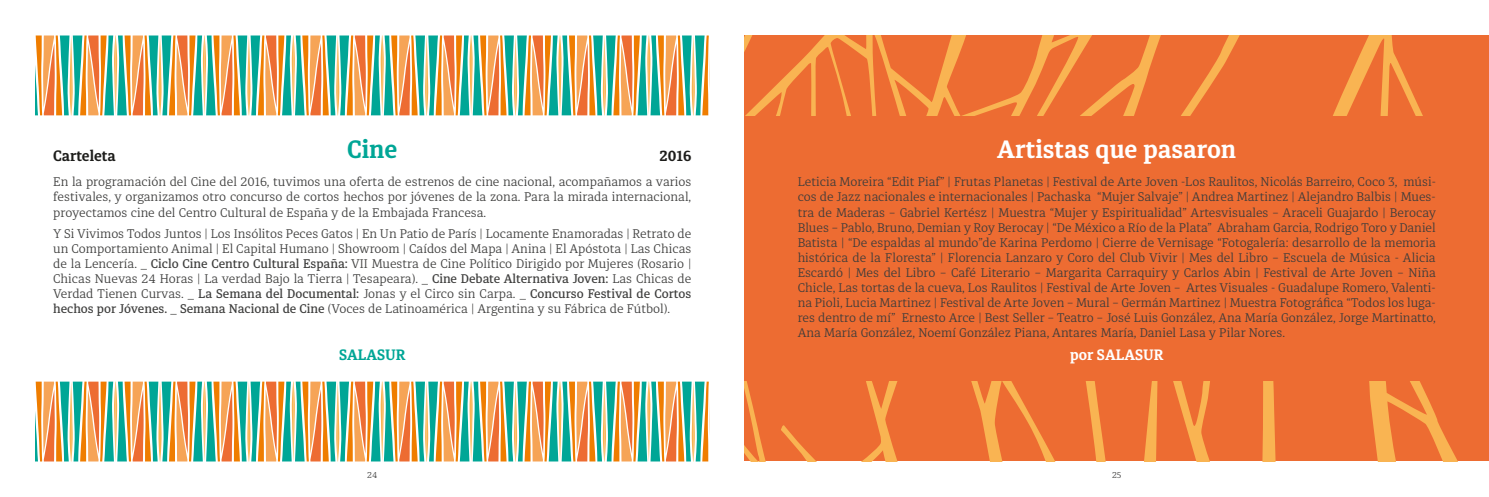
<style>
.page{position:relative;width:1489px;height:497px;background:#fff}
.page>*{position:absolute;margin:0;border:0;box-sizing:border-box;transform-origin:0 0}
.t1{font:700 25px "Diaria Pro";color:#fff}
.t2{font:700 25px "Diaria Pro";color:#00a696}
.t3{font:700 15px "Diaria Pro";color:#1d1d1b}
.t4{font:700 15px "Diaria Pro";color:#fff}
.t5{font:700 15px "Diaria Pro";color:#00a696}
.t6{font:300 12.5px/15px "Diaria Pro";color:#3c3c3b;text-align:justify}
.t7{font:300 8.75px "Diaria Pro";color:#3c3c3b}
.s1{font-weight:500}
</style>
<div class="page">
<div style="left:744px;top:35px;width:744px;height:426px;background:#ed6c32"></div>
<svg style="left:744px;top:381px;width:714px;height:80px"></svg>
<svg style="left:744px;top:35px;width:679px;height:80px"></svg>
<svg style="left:35px;top:381px;width:673px;height:80px"></svg>
<svg style="left:35px;top:35px;width:673px;height:80px"></svg>
<p class="t3" style="left:53px;top:146px;width:64px">Carteleta</p>
<h1 class="t2" style="left:347px;top:134px;width:51px">Cine</h1>
<p class="t3" style="left:659px;top:146px;width:34px">2016</p>
<p class="t6" style="left:53px;top:174px;width:639px">En la programación del Cine del 2016, tuvimos una oferta de estrenos de cine nacional, acompañamos a varios festivales, y organizamos otro concurso de cortos hechos por jóvenes de la zona. Para la mirada internacional, proyectamos cine del Centro Cultural de España y de la Embajada Francesa.</p>
<p class="t6" style="left:53px;top:226px;width:639px">Y Si Vivimos Todos Juntos | Los Insólitos Peces Gatos | En Un Patio de París | Locamente Enamoradas | Retrato de un Comportamiento Animal | El Capital Humano | Showroom | Caídos del Mapa | Anina | El Apóstota | Las Chicas de la Lencería. _ <span class="s1">Ciclo Cine Centro Cultural España:</span> VII Muestra de Cine Político Dirigido por Mujeres (Rosario | Chicas Nuevas 24 Horas | La verdad Bajo la Tierra | Tesapeara). _ <span class="s1">Cine Debate Alternativa Joven:</span> Las Chicas de Verdad Tienen Curvas. _ <span class="s1">La Semana del Documental:</span> Jonas y el Circo sin Carpa. _ <span class="s1">Concurso Festival de Cortos hechos por Jóvenes.</span> _ <span class="s1">Semana Nacional de Cine</span> (Voces de Latinoamérica | Argentina y su Fábrica de Fútbol).</p>
<h1 class="t1" style="left:997px;top:134px;width:240px">Artistas que pasaron</h1>
<p class="t6" style="left:797px;top:174px;width:640px">Leticia Moreira “Edit Piaf” | Frutas Planetas | Festival de Arte Joven -Los Raulitos, Nicolás Barreiro, Coco 3, músi&shy;cos de Jazz nacionales e internacionales | Pachaska “Mujer Salvaje” | Andrea Martinez | Alejandro Balbis | Mues&shy;tra de Maderas – Gabriel Kertész | Muestra “Mujer y Espiritualidad” Artesvisuales – Araceli Guajardo | Berocay Blues – Pablo, Bruno, Demian y Roy Berocay | “De México a Río de la Plata” Abraham Garcia, Rodrigo Toro y Daniel Batista | “De espaldas al mundo”de Karina Perdomo | Cierre de Vernisage “Fotogalería: desarrollo de la memoria histórica de la Floresta” | Florencia Lanzaro y Coro del Club Vivir | Mes del Libro – Escuela de Música - Alicia Escardó | Mes del Libro – Café Literario – Margarita Carraquiry y Carlos Abin | Festival de Arte Joven – Niña Chicle, Las tortas de la cueva, Los Raulitos | Festival de Arte Joven – Artes Visuales - Guadalupe Romero, Valenti&shy;na Pioli, Lucia Martinez | Festival de Arte Joven – Mural – Germán Martinez | Muestra Fotográfica “Todos los luga&shy;res dentro de mí” Ernesto Arce | Best Seller – Teatro – José Luis González, Ana María González, Jorge Martinatto, Ana María González, Noemí González Piana, Antares María, Daniel Lasa y Pilar Nores.</p>
<p class="t5" style="left:339px;top:345px;width:68px">SALASUR</p>
<p class="t4" style="left:1070px;top:345px;width:95px">por SALASUR</p>
<p class="t7" style="left:367px;top:469px;width:11px">24</p>
<p class="t7" style="left:1111px;top:469px;width:11px">25</p>
</div>
